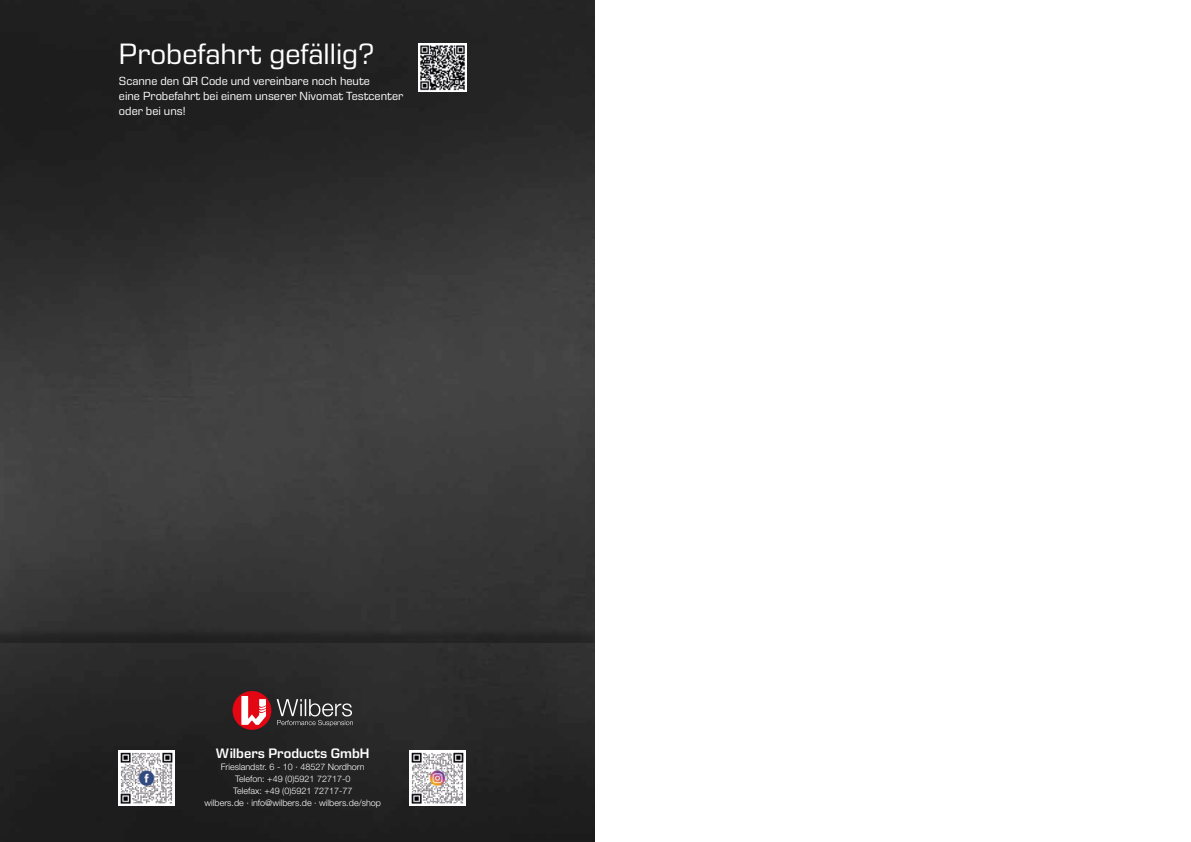
<style>
.page{position:relative;width:1191px;height:842px;background:#fff}
.page>*{position:absolute;margin:0;border:0;box-sizing:border-box;transform-origin:0 0}
.t1{font:30px "Eurostile Next LT Pro";color:#fff}
.t2{font:600 14px "Eurostile Next LT Pro";color:#fff}
.t3{font:12px/15px "Eurostile Next LT Pro";color:#fff}
.t4{font:300 9px/12px "Helvetica Neue LT Pro";color:#fff;text-align:center}
</style>
<div class="page">
<img style="left:0;top:0;width:595px;height:628px">
<div style="left:0;top:628px;width:599px;height:214px;background:#252525"></div>
<img style="left:0;top:643px;width:595px;height:199px">
<img style="left:119px;top:750px;width:55px;height:56px">
<img style="left:410px;top:750px;width:55px;height:56px">
<div style="left:232px;top:691px;width:39px;height:39px;background:#e30613;border-radius:50%"></div>
<svg style="left:241px;top:696px;width:25px;height:29px"></svg>
<svg style="left:277px;top:699px;width:76px;height:27px"></svg>
<img style="left:418px;top:43px;width:48px;height:48px">
<div style="left:595px;top:0;width:596px;height:842px;background:#fff"></div>
<h1 class="t1" style="left:119px;top:38px;width:257px">Probefahrt gefällig?</h1>
<h3 class="t3" style="left:119px;top:74px;width:286px">Scanne den QR Code und vereinbare noch heute<br>eine Probefahrt bei einem unserer Nivomat Testcenter oder bei uns!</h3>
<h2 class="t2" style="left:216px;top:746px;width:155px">Wilbers Products GmbH</h2>
<p class="t4" style="left:204px;top:761px;width:178px">Frieslandstr. 6 - 10 · 48527 Nordhorn<br>Telefon: +49 (0)5921 72717-0<br>Telefax: +49 (0)5921 72717-77<br>wilbers.de · info@wilbers.de · wilbers.de/shop</p>
</div>
